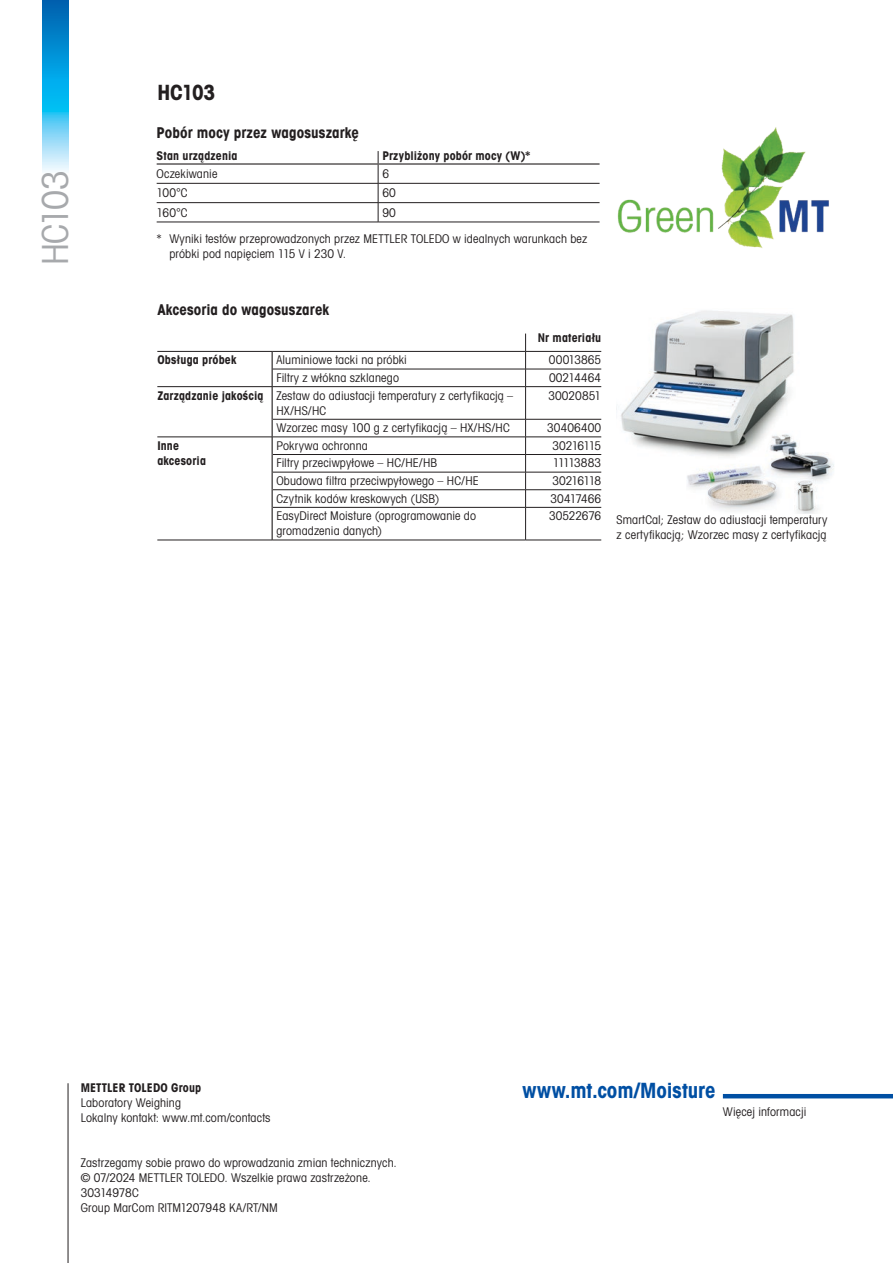
<style>
.page{position:relative;width:893px;height:1263px;background:#fff}
.page>*{position:absolute;margin:0;border:0;box-sizing:border-box;transform-origin:0 0}
.t1{font:36px "Avant Gardefor MT Bk";letter-spacing:-.05em;color:#a7a9ac}
.t2{font:21px "Avant Gardefor MT Bd";letter-spacing:-.005em;color:#004fa3}
.t3{font:21px "Avant Gardefor MT Bd";letter-spacing:-.03em;color:#231f20}
.t4{font:700 condensed 15px "Avant Garde Com";letter-spacing:.005em;color:#231f20}
.t5{font:12px/15px "Avant Gardefor MT Bk";letter-spacing:.01em;color:#231f20}
.t6{font:12px/15px "Avant Gardefor MT Bd";letter-spacing:.015em;color:#231f20}
.t7{font:12px "Avant Gardefor MT Bk";letter-spacing:-.06em;color:#231f20}
.t8{font:12px "Avant Gardefor MT Bk";letter-spacing:-.07em;color:#231f20}
.t9{font:12px "Avant Gardefor MT Bk";letter-spacing:-.015em;color:#231f20}
.s1{font-family:"Avant Gardefor MT Bd"}
</style>
<div class="page">
<hr style="left:68px;top:1083px;width:1px;height:180px;background:#231f20">
<hr style="left:723px;top:1094px;width:170px;height:4px;background:#004fa3">
<svg style="left:43px;top:0;width:25px;height:171px;background:#34ace2"></svg>
<hr style="left:273px;top:369px;width:253px;height:1px;background:#231f20">
<hr style="left:526px;top:369px;width:75px;height:1px;background:#231f20">
<hr style="left:272px;top:386px;width:254px;height:1px;background:#231f20">
<hr style="left:526px;top:386px;width:75px;height:1px;background:#231f20">
<hr style="left:273px;top:419px;width:253px;height:1px;background:#231f20">
<hr style="left:526px;top:419px;width:75px;height:1px;background:#231f20">
<hr style="left:272px;top:437px;width:254px;height:1px;background:#231f20">
<hr style="left:526px;top:437px;width:75px;height:1px;background:#231f20">
<hr style="left:273px;top:454px;width:253px;height:1px;background:#231f20">
<hr style="left:526px;top:454px;width:75px;height:1px;background:#231f20">
<hr style="left:273px;top:472px;width:253px;height:1px;background:#231f20">
<hr style="left:526px;top:472px;width:75px;height:1px;background:#231f20">
<hr style="left:273px;top:489px;width:253px;height:1px;background:#231f20">
<hr style="left:526px;top:489px;width:75px;height:1px;background:#231f20">
<hr style="left:273px;top:507px;width:253px;height:1px;background:#231f20">
<hr style="left:526px;top:507px;width:75px;height:1px;background:#231f20">
<hr style="left:272px;top:540px;width:254px;height:1px;background:#231f20">
<hr style="left:526px;top:540px;width:75px;height:1px;background:#231f20">
<hr style="left:526px;top:351px;width:75px;height:1px;background:#231f20">
<hr style="left:525px;top:387px;width:1px;height:32px;background:#231f20">
<svg style="left:525px;top:419px;width:1px;height:88px"></svg>
<hr style="left:525px;top:507px;width:1px;height:33px;background:#231f20">
<hr style="left:272px;top:351px;width:254px;height:1px;background:#231f20">
<svg style="left:525px;top:334px;width:1px;height:52px"></svg>
<hr style="left:157px;top:351px;width:115px;height:1px;background:#231f20">
<svg style="left:272px;top:352px;width:1px;height:34px"></svg>
<hr style="left:157px;top:386px;width:115px;height:1px;background:#231f20">
<hr style="left:272px;top:387px;width:1px;height:32px;background:#231f20">
<hr style="left:157px;top:437px;width:115px;height:1px;background:#231f20">
<hr style="left:157px;top:540px;width:115px;height:1px;background:#231f20">
<svg style="left:272px;top:419px;width:1px;height:88px"></svg>
<hr style="left:272px;top:507px;width:1px;height:33px;background:#231f20">
<hr style="left:157px;top:183px;width:221px;height:1px;background:#231f20">
<hr style="left:378px;top:183px;width:222px;height:1px;background:#231f20">
<hr style="left:157px;top:202px;width:221px;height:1px;background:#231f20">
<hr style="left:378px;top:202px;width:222px;height:1px;background:#231f20">
<hr style="left:157px;top:163px;width:221px;height:2px;background:#231f20">
<svg style="left:378px;top:151px;width:1px;height:71px"></svg>
<hr style="left:378px;top:163px;width:222px;height:2px;background:#231f20">
<hr style="left:157px;top:222px;width:221px;height:1px;background:#231f20">
<hr style="left:378px;top:222px;width:222px;height:1px;background:#231f20">
<img style="left:617px;top:127px;width:212px;height:121px">
<img style="left:616px;top:310px;width:178px;height:142px">
<img style="left:686px;top:431px;width:148px;height:83px">
<h1 class="t1" style="left:33px;top:265px;width:97px;rotate:-90deg">HC103</h1>
<h2 class="t3" style="left:157px;top:79px;width:59px">HC103</h2>
<p class="t4" style="left:157px;top:123px;width:204px">Pobór mocy przez wagosuszarkę</p>
<p class="t6" style="left:157px;top:148px;width:82px">Stan urządzenia</p>
<p class="t6" style="left:382px;top:148px;width:150px">Przybliżony pobór mocy (W)*</p>
<p class="t5" style="left:157px;top:166px;width:62px">Oczekiwanie</p>
<p class="t5" style="left:382px;top:166px;width:8px">6</p>
<p class="t5" style="left:157px;top:185px;width:32px">100°C</p>
<p class="t5" style="left:382px;top:185px;width:15px">60</p>
<p class="t5" style="left:157px;top:205px;width:32px">160°C</p>
<p class="t5" style="left:382px;top:205px;width:15px">90</p>
<p class="t5" style="left:169px;top:231px;width:419px;text-indent:-13px">* Wyniki testów przeprowadzonych przez METTLER TOLEDO w idealnych warunkach bez próbki pod napięciem 115 V i 230 V.</p>
<p class="t4" style="left:157px;top:300px;width:173px">Akcesoria do wagosuszarek</p>
<p class="t6" style="left:538px;top:330px;width:65px">Nr materiału</p>
<p class="t6" style="left:157px;top:352px;width:81px">Obsługa próbek</p>
<p class="t5" style="left:276px;top:352px;width:132px">Aluminiowe tacki na próbki</p>
<p class="t5" style="left:549px;top:352px;width:54px">00013865</p>
<p class="t5" style="left:276px;top:370px;width:124px">Filtry z włókna szklanego</p>
<p class="t5" style="left:549px;top:370px;width:54px">00214464</p>
<p class="t5" style="left:276px;top:387px;width:238px;text-indent:-119px"><span class="s1">Zarządzanie jakością</span> Zestaw do adiustacji temperatury z certyfikacją –<br>HX/HS/HC</p>
<p class="t5" style="left:548px;top:387px;width:54px">30020851</p>
<p class="t5" style="left:276px;top:420px;width:235px">Wzorzec masy 100 g z certyfikacją – HX/HS/HC</p>
<p class="t5" style="left:547px;top:420px;width:56px">30406400</p>
<p class="t6" style="left:157px;top:438px;width:50px">Inne akcesoria</p>
<p class="t5" style="left:276px;top:438px;width:93px">Pokrywa ochronna</p>
<p class="t7" style="left:552px;top:438px;width:50px">30216115</p>
<p class="t5" style="left:276px;top:455px;width:162px">Filtry przeciwpyłowe – HC/HE/HB</p>
<p class="t8" style="left:553px;top:456px;width:50px">11113883</p>
<p class="t5" style="left:276px;top:473px;width:204px">Obudowa filtra przeciwpyłowego – HC/HE</p>
<p class="t7" style="left:552px;top:473px;width:50px">30216118</p>
<p class="t5" style="left:276px;top:491px;width:165px">Czytnik kodów kreskowych (USB)</p>
<p class="t5" style="left:551px;top:491px;width:52px">30417466</p>
<p class="t5" style="left:276px;top:508px;width:201px">EasyDirect Moisture (oprogramowanie do gromadzenia danych)</p>
<p class="t9" style="left:549px;top:509px;width:54px">30522676</p>
<p class="t5" style="left:617px;top:512px;width:212px">SmartCal; Zestaw do adiustacji temperatury z certyfikacją; Wzorzec masy z certyfikacją</p>
<p class="t6" style="left:81px;top:1080px;width:122px">METTLER TOLEDO Group</p>
<p class="t5" style="left:81px;top:1095px;width:191px">Laboratory Weighing<br>Lokalny kontakt: www.mt.com/contacts</p>
<p class="t5" style="left:81px;top:1155px;width:318px">Zastrzegamy sobie prawo do wprowadzania zmian technicznych. © 07/2024 METTLER TOLEDO. Wszelkie prawa zastrzeżone.<br>30314978C<br>Group MarCom RITM1207948 KA/RT/NM</p>
<h2 class="t2" style="left:523px;top:1077px;width:195px">www.mt.com/Moisture</h2>
<p class="t5" style="left:723px;top:1103px;width:85px">Więcej informacji</p>
</div>
